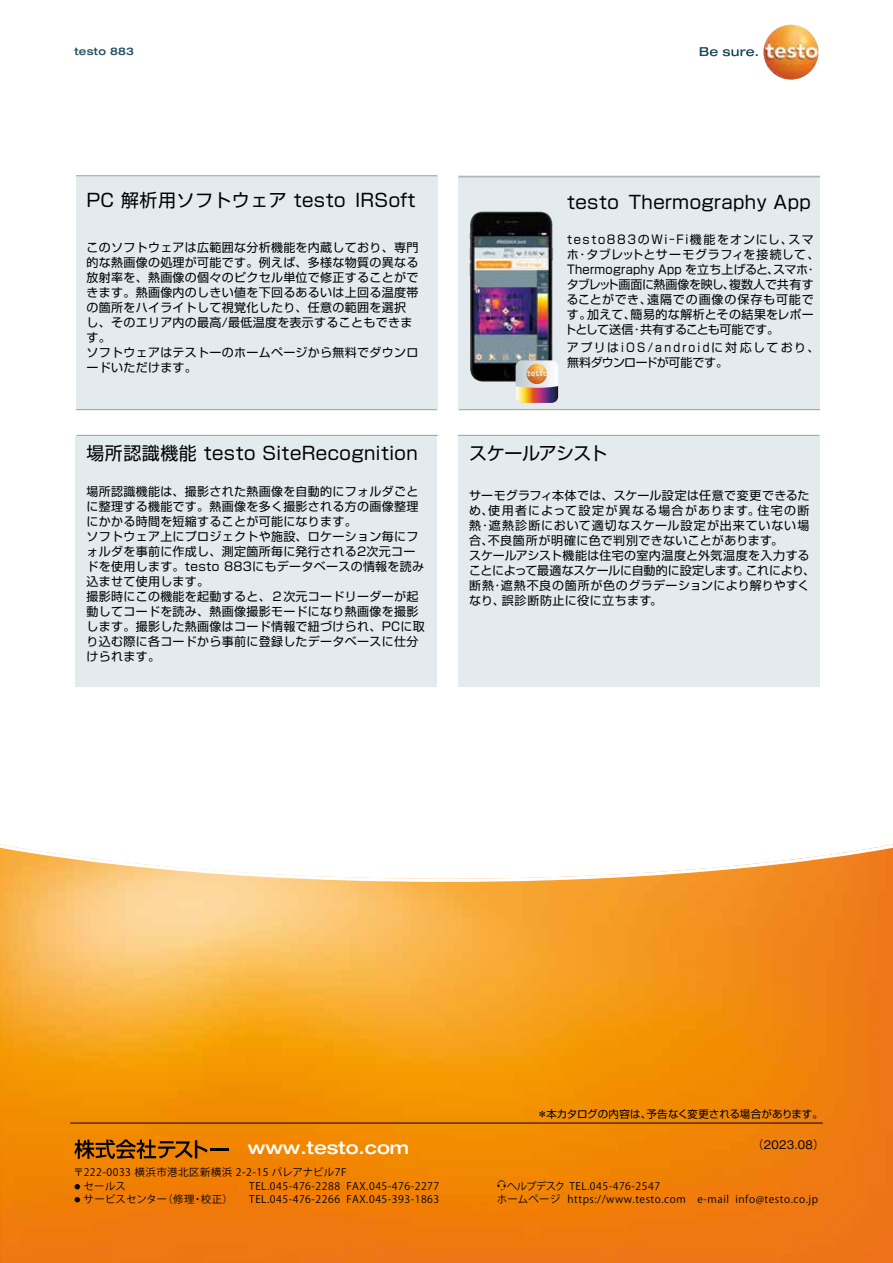
<style>
.page{position:relative;width:893px;height:1263px;background:#fff}
.page>*{position:absolute;margin:0;border:0;box-sizing:border-box;transform-origin:0 0}
.t1{font:18px "Shin Go Pro";letter-spacing:.025em;color:#000}
.t2{font:18px "Shin Go Pro";letter-spacing:-.03em;color:#000}
.t3{font:500 expanded 17.85px "Helvetica Neue LTW1 G";color:#fff}
.t4{font:12px/15px "Shin Go Pro";letter-spacing:.025em;color:#000}
.t5{font:12px/15px "Shin Go Pro";letter-spacing:.025em;color:#000;scale:.95 1}
.t6{font:12px/15px "Shin Go Pro";letter-spacing:.105em;color:#000}
.t7{font:500 11.7px "Gothic BBB Pro";letter-spacing:.025em;color:#000}
.t8{font:10.5px "Shin Go Pro";color:#000}
.t9{font:500 expanded 10.5px "Helvetica Neue LTW1 G";letter-spacing:.025em;color:#1f4d5e}
.t10{font:10.35px "Gothic BBB Pr 5 Medium 90 msp RKSJ H";letter-spacing:.05em;color:#000}
.t11{font:10.35px "Gothic BBB Pr 6 Medium 90 msp RKSJ H";letter-spacing:.05em;color:#000}
.t12{font:10.35px "Shin Go Pr 5 Bold 90 msp RKSJ H";color:#000}
.s1{font-size:6px}
.s2{font-family:"Shin Go Pr 5 Bold 90 msp RKSJ H"}
.s3{font-family:"Shin Go Pr 5 Bold 90 msp RKSJ H";font-size:6px}
</style>
<div class="page">
<svg style="left:0;top:844px;width:893px;height:419px;background:#f49b2d"></svg>
<svg style="left:700px;top:47px;width:58px;height:9px"></svg>
<img style="left:763px;top:24px;width:56px;height:56px;border-radius:28px">
<div style="left:459px;top:175px;width:361px;height:234px;background:#e3ebef"></div>
<div style="left:76px;top:176px;width:361px;height:233px;background:#e3ebef"></div>
<hr style="left:459px;top:176px;width:361px;height:1px;background:#9d9d9c">
<hr style="left:76px;top:175px;width:361px;height:1px;background:#9d9d9c">
<hr style="left:459px;top:409px;width:361px;height:1px;background:#9d9d9c">
<hr style="left:76px;top:409px;width:361px;height:1px;background:#9d9d9c">
<img style="left:470px;top:211px;width:83px;height:171px">
<svg style="left:516px;top:360px;width:42px;height:43px"></svg>
<img style="left:527px;top:363px;width:20px;height:21px;border-radius:10px">
<div style="left:76px;top:436px;width:361px;height:251px;background:#e3ebef"></div>
<div style="left:458px;top:436px;width:362px;height:251px;background:#e3ebef"></div>
<hr style="left:76px;top:435px;width:362px;height:1px;background:#9d9d9c">
<hr style="left:458px;top:435px;width:361px;height:1px;background:#9d9d9c">
<hr style="left:70px;top:1123px;width:753px;height:1px;background:#000">
<svg style="left:74px;top:1139px;width:155px;height:20px;background:#a55b00"></svg>
<svg style="left:497px;top:1180px;width:9px;height:10px"></svg>
<p class="t9" style="left:74px;top:44px;width:61px">testo 883</p>
<h1 class="t1" style="left:87px;top:185px;width:331px">PC 解析用ソフトウェア testo IRSoft</h1>
<p class="t4" style="left:87px;top:238px;width:333px">このソフトウェアは広範囲な分析機能を内蔵しており、専門的な熱画像の処理が可能です。例えば、多様な物質の異なる放射率を、熱画像の個々のピクセル単位で修正することができます。熱画像内のしきい値を下回るあるいは上回る温度帯の箇所をハイライトして視覚化したり、任意の範囲を選択し、そのエリア内の最高/最低温度を表示することもできます。<br>ソフトウェアはテストーのホームページから無料でダウンロードいただけます。</p>
<h1 class="t1" style="left:87px;top:438px;width:333px">場所認識機能 testo SiteRecognition</h1>
<p class="t4" style="left:87px;top:482px;width:340px">場所認識機能は、撮影された熱画像を自動的にフォルダごとに整理する機能です。熱画像を多く撮影される方の画像整理にかかる時間を短縮することが可能になります。<br>ソフトウェア上にプロジェクトや施設、ロケーション毎にフォルダを事前に作成し、測定箇所毎に発行される2次元コードを使用します。testo 883にもデータベースの情報を読み込ませて使用します。<br>撮影時にこの機能を起動すると、２次元コードリーダーが起動してコードを読み、熱画像撮影モードになり熱画像を撮影します。撮影した熱画像はコード情報で紐づけられ、PCに取り込む際に各コードから事前に登録したデータベースに仕分けられます。</p>
<h1 class="t1" style="left:567px;top:187px;width:245px">testo Thermography App</h1>
<p class="t5" style="left:564px;top:230px;width:270px">testo883のWi-Fi機能をオンにし、スマホ･タブレットとサーモグラフィを接続して、<br>Thermography App を立ち上げると、スマホ･タブレット画面に熱画像を映し、複数人で共有することができ、遠隔での画像の保存も可能です。加えて、簡易的な解析とその結果をレポートとして送信･共有することも可能です。</p>
<p class="t6" style="left:567px;top:339px;width:254px">アプリはiOS/androidに対応しており、無料ダウンロードが可能です。</p>
<h1 class="t2" style="left:469px;top:438px;width:140px">スケールアシスト</h1>
<p class="t4" style="left:469px;top:487px;width:347px">サーモグラフィ本体では、スケール設定は任意で変更できるため、使用者によって設定が異なる場合があります。住宅の断熱･遮熱診断において適切なスケール設定が出来ていない場合、不良箇所が明確に色で判別できないことがあります。<br>スケールアシスト機能は住宅の室内温度と外気温度を入力することによって最適なスケールに自動的に設定します。これにより、断熱･遮熱不良の箇所が色のグラデーションにより解りやすくなり、誤診断防止に役に立ちます。</p>
<h2 class="t3" style="left:248px;top:1136px;width:163px">www.testo.com</h2>
<p class="t10" style="left:74px;top:1167px;width:274px">〒222-0033 横浜市港北区新横浜 2-2-15 パレアナビル7F</p>
<p class="t12" style="left:74px;top:1180px;width:53px"><span class="s1">●</span> セールス</p>
<p class="t10" style="left:235px;top:1180px;width:206px"><span class="s2">　</span> TEL.045-476-2288 FAX.045-476-2277</p>
<p class="t10" style="left:74px;top:1193px;width:366px"><span class="s3">●</span> <span class="s2">サービスセンター（修理・校正） 　</span> TEL.045-476-2266 FAX.045-393-1863</p>
<p class="t8" style="left:537px;top:1105px;width:287px">＊本カタログの内容は、予告なく変更される場合があります。</p>
<p class="t7" style="left:752px;top:1135px;width:74px">（2023.08）</p>
<p class="t11" style="left:507px;top:1180px;width:155px">ヘルプデスク TEL.045-476-2547</p>
<p class="t10" style="left:497px;top:1193px;width:323px">ホームページ https://www.testo.com　e-mail info@testo.co.jp</p>
</div>
